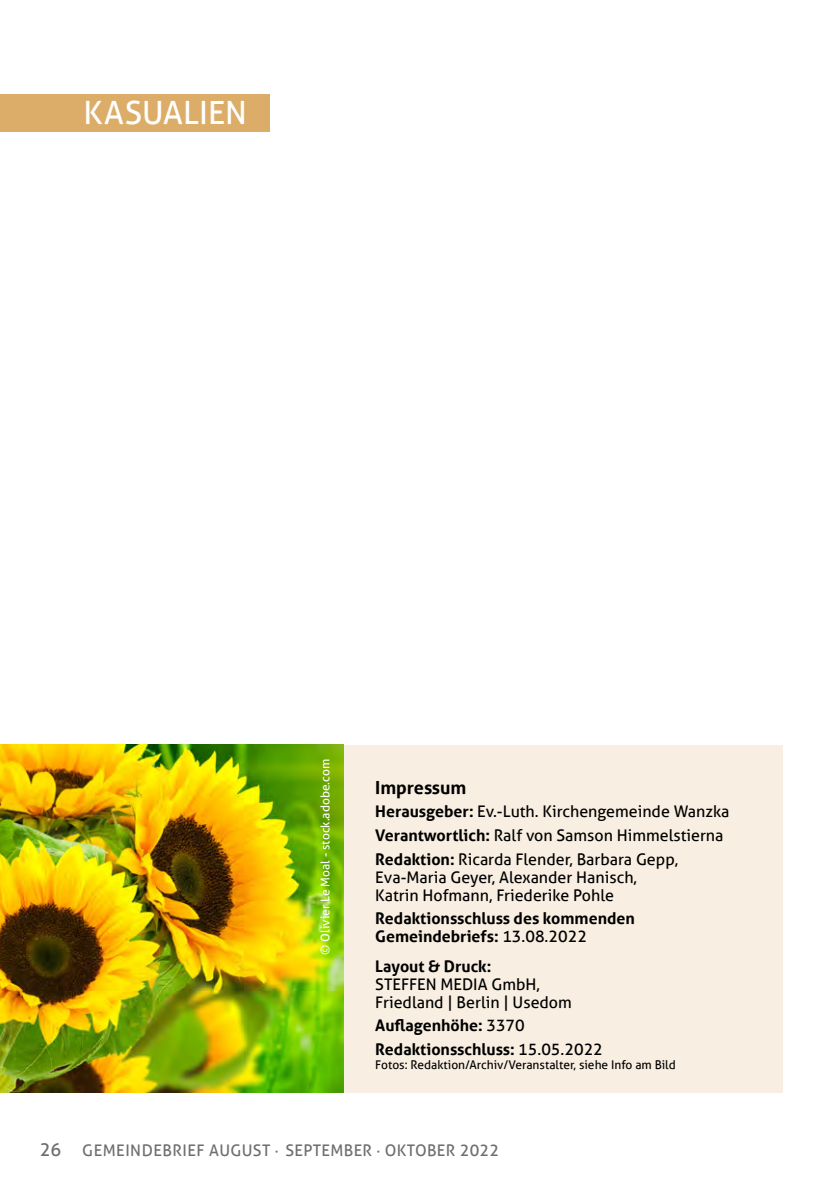
<style>
.page{position:relative;width:840px;height:1191px;background:#fff}
.page>*{position:absolute;margin:0;border:0;box-sizing:border-box;transform-origin:0 0}
.t1{font:32px "Aller";letter-spacing:.005em;color:#fff}
.t2{font:700 18px "Aller";color:#000}
.t3{font:16px/23.6px "Aller";color:#000}
.t4{font:700 16px/18px "Aller";color:#000}
.t5{font:16px "Aller";letter-spacing:.02em;color:#6e6e6e}
.t6{font:12px "Aller";color:#000}
.t7{font:12px "Aller";color:#fff}
.s1{font-weight:700}
.s2{font-weight:400}
.s3{font-size:18px}
</style>
<div class="page">
<div style="left:0;top:95px;width:269px;height:37px;background:#dcad68"></div>
<div style="left:343px;top:745px;width:439px;height:347px;background:#f8eee1"></div>
<img style="left:0;top:745px;width:343px;height:347px">
<h1 class="t1" style="left:83px;top:93px;width:165px">KASUALIEN</h1>
<p class="t7" style="left:318px;top:954px;width:197px;rotate:-90deg">© Olivier Le Moal - stock.adobe.com</p>
<p class="t2" style="left:375px;top:776px;width:92px">Impressum</p>
<p class="t3" style="left:375px;top:799px;width:355px"><span class="s1">Herausgeber:</span> Ev.-Luth. Kirchengemeinde Wanzka<br><span class="s1">Verantwortlich:</span> Ralf von Samson Himmelstierna<br><span class="s1">Redaktion:</span> Ricarda Flender, Barbara Gepp,</p>
<p class="t3" style="left:375px;top:868px;width:263px;line-height:18px">Eva-Maria Geyer, Alexander Hanisch,<br>Katrin Hofmann, Friederike Pohle</p>
<p class="t4" style="left:375px;top:909px;width:261px">Redaktionsschluss des kommenden<br>Gemeindebriefs: <span class="s2">13.08.2022</span></p>
<p class="t4" style="left:375px;top:956px;width:118px">Layout &amp; Druck:</p>
<p class="t3" style="left:375px;top:975px;width:198px;line-height:18px">STEFFEN MEDIA GmbH,<br>Friedland | Berlin | Usedom</p>
<p class="t4" style="left:375px;top:1013px;width:229px;line-height:23.6px">Auflagenhöhe: <span class="s2">3370<br></span>Redaktionsschluss: <span class="s2">15.05.2022</span></p>
<p class="t6" style="left:375px;top:1057px;width:302px">Fotos: Redaktion/Archiv/Veranstalter, siehe Info am Bild</p>
<p class="t5" style="left:40px;top:1140px;width:460px"><span class="s3">26</span> GEMEINDEBRIEF AUGUST · SEPTEMBER · OKTOBER 2022</p>
</div>
